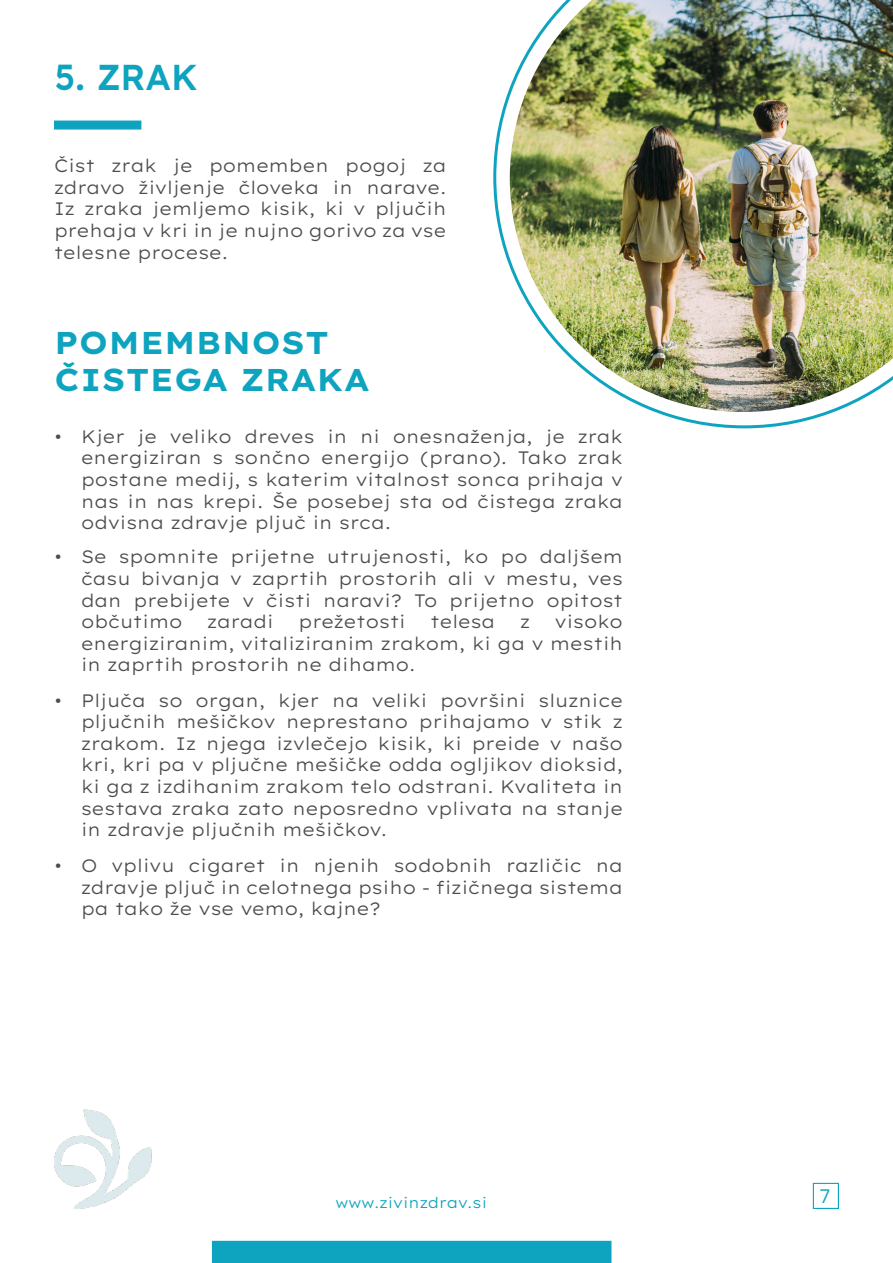
<style>
.page{position:relative;width:893px;height:1263px;background:#fff}
.page>*{position:absolute;margin:0;border:0;box-sizing:border-box;transform-origin:0 0}
.t1{font:600 36px "Lexend Exa";color:#0ea4bf;scale:.9 1}
.t2{font:700 31.5px/37.8px "Lexend Exa";color:#0ea4bf}
.t3{font:300 19.5px "Lexend Exa";color:#0ea4bf}
.t4{font:300 18px/21.6px "Lexend Exa";color:#4d4d4d;text-align:justify}
.t5{font:300 15px "Lexend Exa";color:#0ea4bf}
</style>
<div class="page">
<div style="left:212px;top:1241px;width:399px;height:22px;background:#0ea4bf"></div>
<img style="left:54px;top:1109px;width:98px;height:100px">
<div style="left:54px;top:121px;width:87px;height:9px;background:#0ea4bf"></div>
<svg style="left:493px;top:87px;width:341px;height:341px"></svg>
<img style="left:510px;top:0;width:383px;height:412px">
<div style="left:813px;top:1183px;width:26px;height:26px;border:1px solid #0ea4bf"></div>
<h1 class="t1" style="left:54px;top:49px;width:162px">5. ZRAK</h1>
<p class="t4" style="left:54px;top:154px;width:394px">Čist zrak je pomemben pogoj za zdravo življenje človeka in narave.<br>Iz zraka jemljemo kisik, ki v pljučih prehaja v kri in je nujno gorivo za vse telesne procese.</p>
<h2 class="t2" style="left:54px;top:321px;width:317px">POMEMBNOST<br>ČISTEGA ZRAKA</h2>
<p class="t4" style="left:81px;top:424px;width:543px;text-indent:-27px">• Kjer je veliko dreves in ni onesnaženja, je zrak energiziran s sončno energijo (prano). Tako zrak postane medij, s katerim vitalnost sonca prihaja v nas in nas krepi. Še posebej sta od čistega zraka odvisna zdravje pljuč in srca.</p>
<p class="t4" style="left:81px;top:545px;width:543px;text-indent:-27px">• Se spomnite prijetne utrujenosti, ko po daljšem času bivanja v zaprtih prostorih ali v mestu, ves dan prebijete v čisti naravi? To prijetno opitost občutimo</p>
<p class="t4" style="left:81px;top:610px;width:543px;text-indent:474px">visoko energiziranim, vitaliziranim zrakom, ki ga v mestih in zaprtih prostorih ne dihamo.</p>
<p class="t4" style="left:81px;top:688px;width:543px;text-indent:-27px">• Pljuča so organ, kjer na veliki površini sluznice pljučnih mešičkov neprestano prihajamo v stik z zrakom. Iz njega izvlečejo kisik, ki preide v našo kri, kri pa v pljučne mešičke odda ogljikov dioksid, ki ga z izdihanim zrakom telo odstrani. Kvaliteta in sestava zraka zato neposredno vplivata na stanje in zdravje pljučnih mešičkov.</p>
<p class="t4" style="left:81px;top:853px;width:543px;text-indent:-27px">• O vplivu cigaret in njenih sodobnih različic na zdravje pljuč in celotnega psiho - fizičnega sistema pa tako že vse vemo, kajne?</p>
<p class="t4" style="left:207px;top:610px;width:68px">zaradi</p>
<p class="t4" style="left:298px;top:610px;width:109px">prežetosti</p>
<p class="t4" style="left:431px;top:610px;width:66px">telesa</p>
<p class="t4" style="left:520px;top:610px;width:12px">z</p>
<p class="t5" style="left:336px;top:1191px;width:153px">www.zivinzdrav.si</p>
<p class="t3" style="left:819px;top:1181px;width:13px">7</p>
</div>
